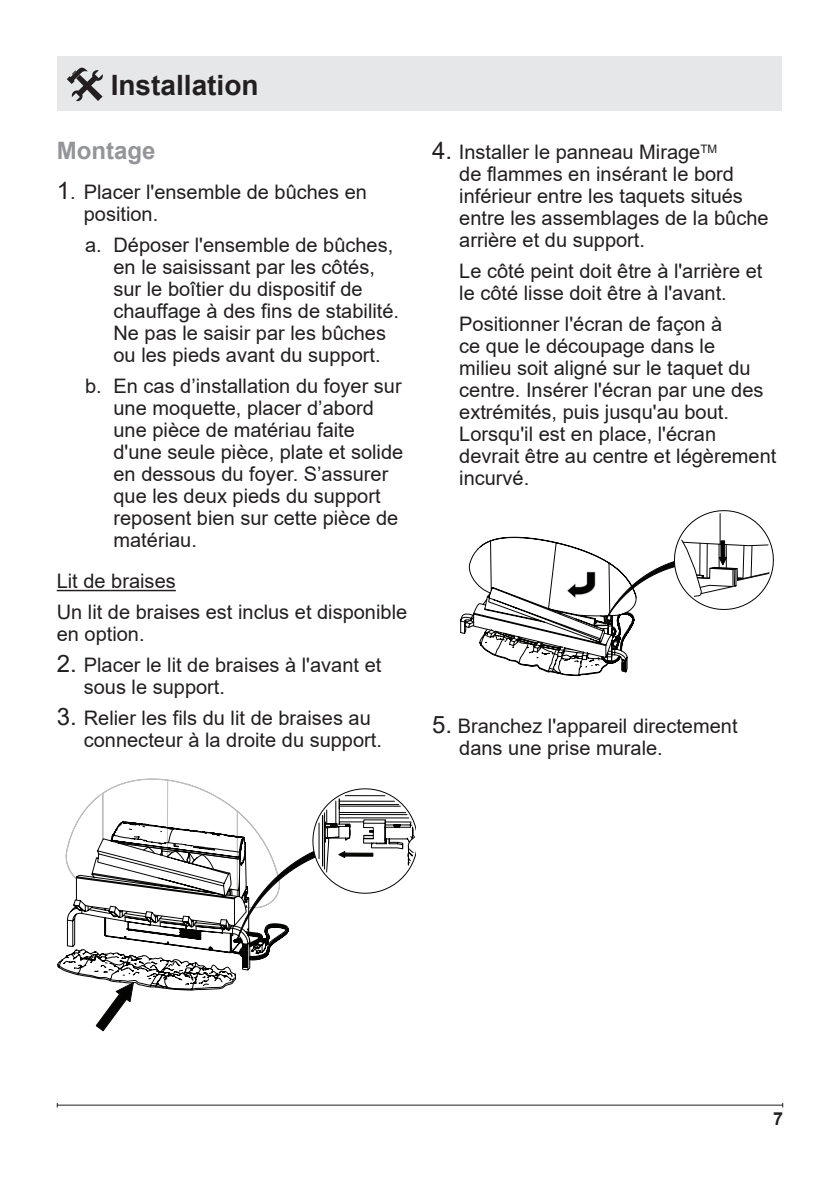
<style>
.page{position:relative;width:840px;height:1191px;background:#fff}
.page>*{position:absolute;margin:0;border:0;box-sizing:border-box;transform-origin:0 0}
.t1{font:700 28px "Arial";color:#231f20}
.t2{font:700 24px "Arial";color:#939598}
.t3{font:20px/22px "Arial";color:#231f20}
.t4{font:700 18px "Arial";color:#231f20}
.s1{font-size:24px}
</style>
<div class="page">
<hr style="left:57px;top:1104px;width:725px;height:1px;background:#231f20">
<div style="left:57px;top:57px;width:724px;height:54px;background:#e6e7e9"></div>
<svg style="left:67px;top:68px;width:36px;height:33px"></svg>
<hr style="left:57px;top:590px;width:119px;height:1px;background:#231f20">
<svg style="left:124px;top:1104px;width:177px;height:2px"></svg>
<svg style="left:57px;top:778px;width:358px;height:253px"></svg>
<svg style="left:460px;top:510px;width:313px;height:167px"></svg>
<h1 class="t1" style="left:111px;top:66px;width:149px">Installation</h1>
<p class="t2" style="left:57px;top:134px;width:100px">Montage</p>
<p class="t3" style="left:84px;top:181px;width:284px;text-indent:-27px"><span class="s1">1</span>. Placer l'ensemble de bûches en position.</p>
<p class="t3" style="left:113px;top:234px;width:287px;text-indent:-28px">a. Déposer l'ensemble de bûches, en le saisissant par les côtés, sur le boîtier du dispositif de chauffage à des fins de stabilité.<br>Ne pas le saisir par les bûches ou les pieds avant du support.</p>
<p class="t3" style="left:113px;top:375px;width:291px;text-indent:-28px">b. En cas d’installation du foyer sur une moquette, placer d’abord une pièce de matériau faite d'une seule pièce, plate et solide en dessous du foyer. S’assurer que les deux pieds du support reposent bien sur cette pièce de matériau.</p>
<p class="t3" style="left:57px;top:566px;width:352px;line-height:31px">Lit de braises<br>Un lit de braises est inclus et disponible</p>
<p class="t3" style="left:57px;top:623px;width:89px">en option.</p>
<p class="t3" style="left:84px;top:654px;width:299px;text-indent:-27px"><span class="s1">2.</span> Placer le lit de braises à l'avant et sous le support.</p>
<p class="t3" style="left:84px;top:707px;width:299px;text-indent:-27px"><span class="s1">3.</span> Relier les fils du lit de braises au connecteur à la droite du support.</p>
<p class="t3" style="left:459px;top:141px;width:311px;text-indent:-27px"><span class="s1">4.</span> Installer le panneau Mirage<sup>TM<br></sup>de flammes en insérant le bord inférieur entre les taquets situés entre les assemblages de la bûche arrière et du support.</p>
<p class="t3" style="left:459px;top:260px;width:304px">Le côté peint doit être à l'arrière et le côté lisse doit être à l'avant.</p>
<p class="t3" style="left:459px;top:313px;width:318px">Positionner l'écran de façon à<br>ce que le découpage dans le<br>milieu soit aligné sur le taquet du centre. Insérer l'écran par une des extrémités, puis jusqu'au bout.<br>Lorsqu'il est en place, l'écran devrait être au centre et légèrement incurvé.</p>
<p class="t3" style="left:459px;top:715px;width:280px;text-indent:-27px"><span class="s1">5.</span> Branchez l'appareil directement dans une prise murale.</p>
<p class="t4" style="left:772px;top:1106px;width:12px">7</p>
</div>
